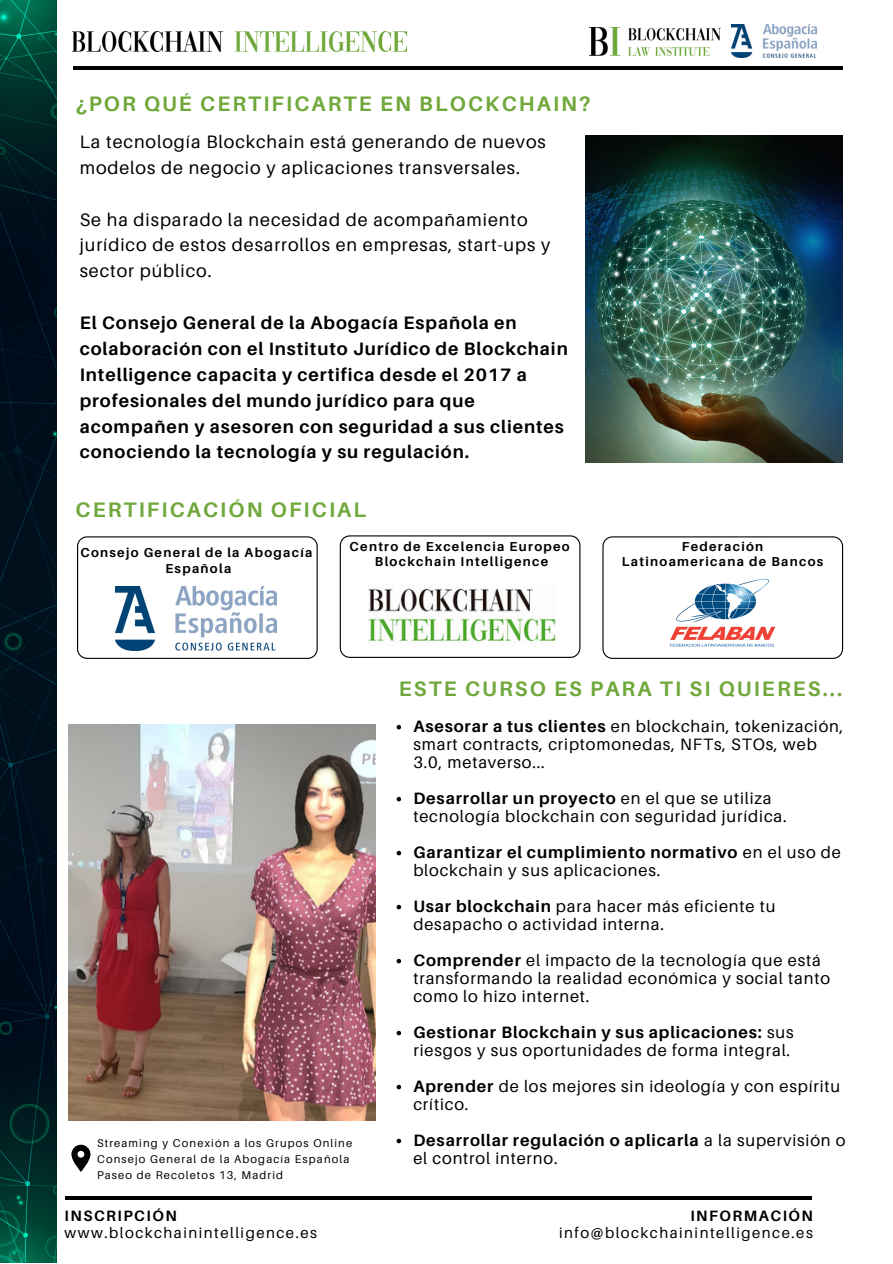
<style>
.page{position:relative;width:893px;height:1264px;background:#fff}
.page>*{position:absolute;margin:0;border:0;box-sizing:border-box;transform-origin:0 0}
.t1{font:700 21px "Aileron";letter-spacing:.1em;color:#70a83b}
.t2{font:700 18px/25.8px "Aileron";letter-spacing:.05em;color:#000}
.t3{font:18px/25.8px "Aileron";letter-spacing:.05em;color:#000}
.t4{font:16.5px/18px "Aileron";letter-spacing:.05em;color:#000}
.t5{font:15px "Aileron";letter-spacing:.1em;color:#000}
.t6{font:700 15px "Aileron";letter-spacing:.1em;color:#000}
.t7{font:700 12.9px/15.6px "Aileron";letter-spacing:.1em;color:#000;text-align:center}
.t8{font:11.25px "Aileron";letter-spacing:.1em;color:#000}
.s1{font-weight:700}
</style>
<div class="page">
<hr style="left:73px;top:66px;width:769px;height:3px;background:#000">
<img style="left:590px;top:28px;width:130px;height:28px">
<img style="left:731px;top:25px;width:85px;height:32px">
<hr style="left:65px;top:1196px;width:746px;height:3px;background:#000">
<svg style="left:396px;top:725px;width:5px;height:4px"></svg>
<svg style="left:396px;top:797px;width:5px;height:4px"></svg>
<svg style="left:396px;top:850px;width:5px;height:5px"></svg>
<svg style="left:396px;top:904px;width:5px;height:5px"></svg>
<svg style="left:396px;top:958px;width:5px;height:5px"></svg>
<svg style="left:396px;top:1030px;width:5px;height:5px"></svg>
<svg style="left:396px;top:1084px;width:5px;height:5px"></svg>
<svg style="left:396px;top:1138px;width:5px;height:5px"></svg>
<img style="left:585px;top:135px;width:257px;height:327px">
<img style="left:73px;top:31px;width:334px;height:21px">
<img style="left:0;top:0;width:57px;height:1262px">
<svg style="left:77px;top:536px;width:241px;height:123px"></svg>
<img style="left:115px;top:586px;width:161px;height:64px">
<svg style="left:340px;top:535px;width:240px;height:123px"></svg>
<img style="left:368px;top:584px;width:187px;height:62px">
<svg style="left:602px;top:536px;width:241px;height:123px"></svg>
<img style="left:668px;top:576px;width:109px;height:73px">
<img style="left:69px;top:724px;width:306px;height:396px">
<svg style="left:71px;top:1144px;width:19px;height:27px"></svg>
<p class="t1" style="left:75px;top:91px;width:516px">¿POR QUÉ CERTIFICARTE EN BLOCKCHAIN?</p>
<p class="t3" style="left:80px;top:128px;width:467px">La tecnología Blockchain está generando de nuevos modelos de negocio y aplicaciones transversales.</p>
<p class="t3" style="left:80px;top:206px;width:472px">Se ha disparado la necesidad de acompañamiento jurídico de estos desarrollos en empresas, start-ups y sector público.</p>
<p class="t2" style="left:80px;top:309px;width:489px">El Consejo General de la Abogacía Española en colaboración con el Instituto Jurídico de Blockchain Intelligence capacita y certifica desde el 2017 a profesionales del mundo jurídico para que acompañen y asesoren con seguridad a sus clientes conociendo la tecnología y su regulación.</p>
<p class="t1" style="left:75px;top:497px;width:292px">CERTIFICACIÓN OFICIAL</p>
<p class="t7" style="left:80px;top:544px;width:233px">Consejo General de la Abogacía</p>
<p class="t7" style="left:165px;top:560px;width:67px">Española</p>
<p class="t7" style="left:349px;top:538px;width:222px">Centro de Excelencia Europeo</p>
<p class="t7" style="left:375px;top:554px;width:175px">Blockchain Intelligence</p>
<p class="t7" style="left:621px;top:538px;width:203px">Federación<br>Latinoamericana de Bancos</p>
<p class="t8" style="left:97px;top:1135px;width:256px">Streaming y Conexión a los Grupos Online</p>
<p class="t8" style="left:97px;top:1151px;width:254px">Consejo General de la Abogacía Española</p>
<p class="t8" style="left:97px;top:1167px;width:187px">Paseo de Recoletos 13, Madrid</p>
<p class="t6" style="left:65px;top:1206px;width:114px">INSCRIPCIÓN</p>
<p class="t5" style="left:65px;top:1223px;width:254px">www.blockchainintelligence.es</p>
<p class="t1" style="left:399px;top:675px;width:445px">ESTE CURSO ES PARA TI SI QUIERES...</p>
<p class="t4" style="left:413px;top:716px;width:431px"><span class="s1">Asesorar a tus clientes</span> en blockchain, tokenización, smart contracts, criptomonedas, NFTs, STOs, web<br>3.0, metaverso...</p>
<p class="t4" style="left:413px;top:788px;width:375px"><span class="s1">Desarrollar un proyecto</span> en el que se utiliza tecnología blockchain con seguridad jurídica.</p>
<p class="t4" style="left:413px;top:842px;width:429px"><span class="s1">Garantizar el cumplimiento normativo</span> en el uso de blockchain y sus aplicaciones.</p>
<p class="t4" style="left:413px;top:896px;width:363px"><span class="s1">Usar blockchain</span> para hacer más eficiente tu desapacho o actividad interna.</p>
<p class="t4" style="left:413px;top:950px;width:418px"><span class="s1">Comprender</span> el impacto de la tecnología que está transformando la realidad económica y social tanto como lo hizo internet.</p>
<p class="t4" style="left:413px;top:1022px;width:382px"><span class="s1">Gestionar Blockchain y sus aplicaciones:</span> sus riesgos y sus oportunidades de forma integral.</p>
<p class="t4" style="left:413px;top:1076px;width:428px"><span class="s1">Aprender</span> de los mejores sin ideología y con espíritu crítico.</p>
<p class="t4" style="left:413px;top:1130px;width:433px"><span class="s1">Desarrollar regulación o aplicarla</span> a la supervisión o el control interno.</p>
<p class="t6" style="left:690px;top:1206px;width:124px">INFORMACIÓN</p>
<p class="t5" style="left:559px;top:1223px;width:255px">info@blockchainintelligence.es</p>
</div>
